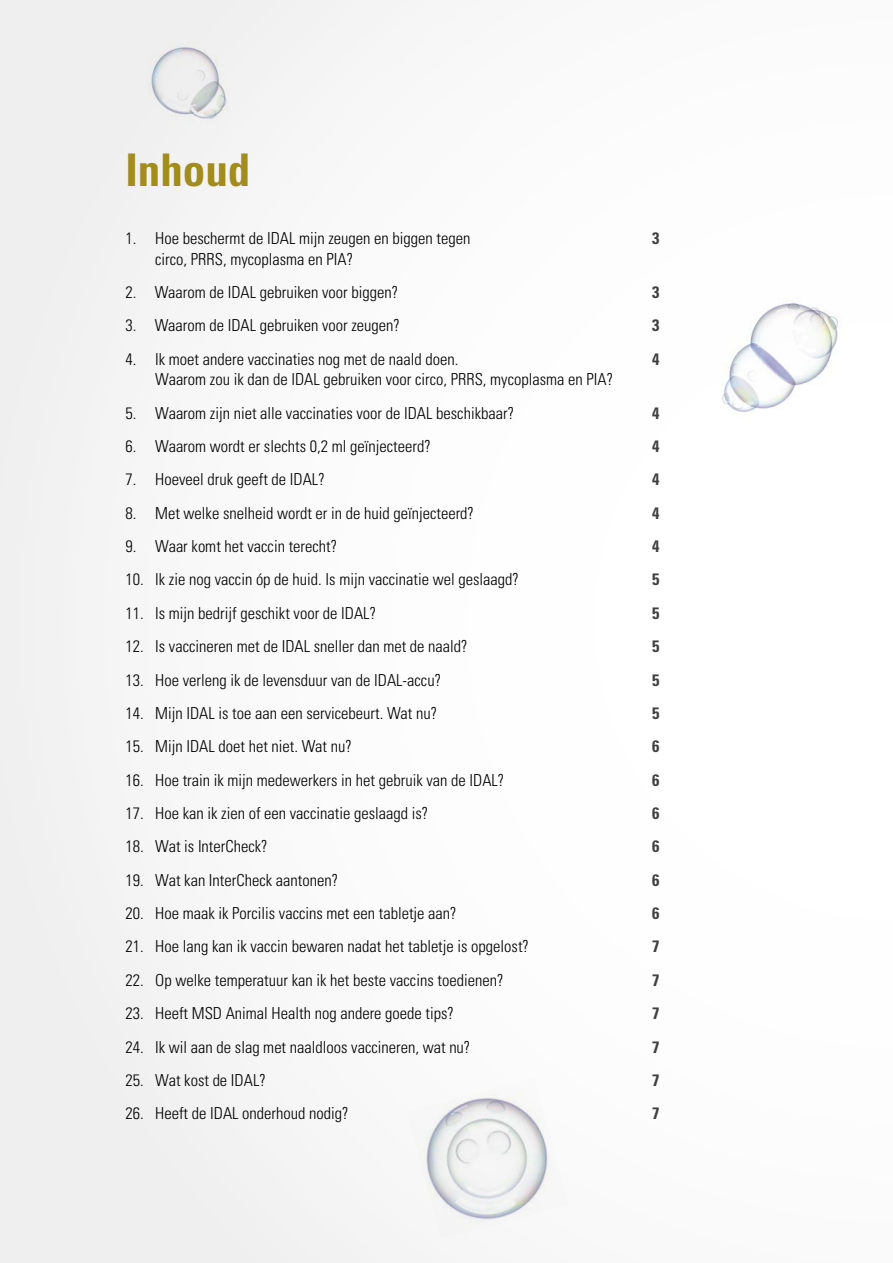
<style>
.page{position:relative;width:893px;height:1263px;background:#fbfbfb}
.page>*{position:absolute;margin:0;border:0;box-sizing:border-box;transform-origin:0 0}
.t1{font:700 condensed 45px "Univers LT Std";color:#a18c1c}
.t2{font:300 condensed 16.5px "Univers LT Std";color:#000}
.t3{font:700 condensed 16.5px "Univers LT Std";color:#413f3f}
</style>
<div class="page">
<img style="left:418px;top:1091px;width:133px;height:134px">
<img style="left:722px;top:302px;width:116px;height:110px">
<img style="left:149px;top:43px;width:81px;height:81px">
<h1 class="t1" style="left:125px;top:142px;width:127px">Inhoud</h1>
<p class="t2" style="left:125px;top:228px;width:346px">1. Hoe beschermt de IDAL mijn zeugen en biggen tegen</p>
<p class="t3" style="left:652px;top:228px;width:9px">3</p>
<p class="t2" style="left:155px;top:249px;width:199px">circo, PRRS, mycoplasma en PIA?</p>
<p class="t2" style="left:125px;top:282px;width:274px">2. Waarom de IDAL gebruiken voor biggen?</p>
<p class="t3" style="left:652px;top:282px;width:9px">3</p>
<p class="t2" style="left:125px;top:315px;width:276px">3. Waarom de IDAL gebruiken voor zeugen?</p>
<p class="t3" style="left:652px;top:315px;width:9px">3</p>
<p class="t2" style="left:125px;top:349px;width:334px">4. Ik moet andere vaccinaties nog met de naald doen.</p>
<p class="t3" style="left:652px;top:349px;width:9px">4</p>
<p class="t2" style="left:155px;top:369px;width:459px">Waarom zou ik dan de IDAL gebruiken voor circo, PRRS, mycoplasma en PIA?</p>
<p class="t2" style="left:125px;top:403px;width:390px">5. Waarom zijn niet alle vaccinaties voor de IDAL beschikbaar?</p>
<p class="t3" style="left:652px;top:403px;width:9px">4</p>
<p class="t2" style="left:125px;top:436px;width:307px">6. Waarom wordt er slechts 0,2 ml geïnjecteerd?</p>
<p class="t3" style="left:652px;top:436px;width:9px">4</p>
<p class="t2" style="left:125px;top:470px;width:201px">7. Hoeveel druk geeft de IDAL?</p>
<p class="t3" style="left:652px;top:469px;width:9px">4</p>
<p class="t2" style="left:125px;top:503px;width:350px">8. Met welke snelheid wordt er in de huid geïnjecteerd?</p>
<p class="t3" style="left:652px;top:503px;width:9px">4</p>
<p class="t2" style="left:125px;top:536px;width:213px">9. Waar komt het vaccin terecht?</p>
<p class="t3" style="left:652px;top:536px;width:9px">4</p>
<p class="t2" style="left:125px;top:570px;width:395px">10. Ik zie nog vaccin óp de huid. Is mijn vaccinatie wel geslaagd?</p>
<p class="t3" style="left:652px;top:569px;width:9px">5</p>
<p class="t2" style="left:125px;top:603px;width:252px">11. Is mijn bedrijf geschikt voor de IDAL?</p>
<p class="t3" style="left:652px;top:603px;width:9px">5</p>
<p class="t2" style="left:125px;top:636px;width:344px">12. Is vaccineren met de IDAL sneller dan met de naald?</p>
<p class="t3" style="left:652px;top:636px;width:9px">5</p>
<p class="t2" style="left:125px;top:670px;width:317px">13. Hoe verleng ik de levensduur van de IDAL-accu?</p>
<p class="t3" style="left:652px;top:669px;width:9px">5</p>
<p class="t2" style="left:125px;top:703px;width:313px">14. Mijn IDAL is toe aan een servicebeurt. Wat nu?</p>
<p class="t3" style="left:652px;top:703px;width:9px">5</p>
<p class="t2" style="left:125px;top:736px;width:228px">15. Mijn IDAL doet het niet. Wat nu?</p>
<p class="t3" style="left:652px;top:736px;width:9px">6</p>
<p class="t2" style="left:125px;top:770px;width:380px">16. Hoe train ik mijn medewerkers in het gebruik van de IDAL?</p>
<p class="t3" style="left:652px;top:770px;width:9px">6</p>
<p class="t2" style="left:125px;top:803px;width:304px">17. Hoe kan ik zien of een vaccinatie geslaagd is?</p>
<p class="t3" style="left:652px;top:803px;width:9px">6</p>
<p class="t2" style="left:125px;top:837px;width:144px">18. Wat is InterCheck?</p>
<p class="t3" style="left:652px;top:836px;width:9px">6</p>
<p class="t2" style="left:125px;top:870px;width:214px">19. Wat kan InterCheck aantonen?</p>
<p class="t3" style="left:652px;top:870px;width:9px">6</p>
<p class="t2" style="left:125px;top:903px;width:333px">20. Hoe maak ik Porcilis vaccins met een tabletje aan?</p>
<p class="t3" style="left:652px;top:903px;width:9px">6</p>
<p class="t2" style="left:125px;top:937px;width:405px">21. Hoe lang kan ik vaccin bewaren nadat het tabletje is opgelost?</p>
<p class="t3" style="left:652px;top:936px;width:9px">7</p>
<p class="t2" style="left:125px;top:970px;width:379px">22. Op welke temperatuur kan ik het beste vaccins toedienen?</p>
<p class="t3" style="left:652px;top:970px;width:9px">7</p>
<p class="t2" style="left:125px;top:1003px;width:330px">23. Heeft MSD Animal Health nog andere goede tips?</p>
<p class="t3" style="left:652px;top:1003px;width:9px">7</p>
<p class="t2" style="left:125px;top:1037px;width:346px">24. Ik wil aan de slag met naaldloos vaccineren, wat nu?</p>
<p class="t3" style="left:652px;top:1036px;width:9px">7</p>
<p class="t2" style="left:125px;top:1070px;width:142px">25. Wat kost de IDAL?</p>
<p class="t3" style="left:652px;top:1070px;width:9px">7</p>
<p class="t2" style="left:125px;top:1103px;width:225px">26. Heeft de IDAL onderhoud nodig?</p>
<p class="t3" style="left:652px;top:1103px;width:9px">7</p>
</div>
